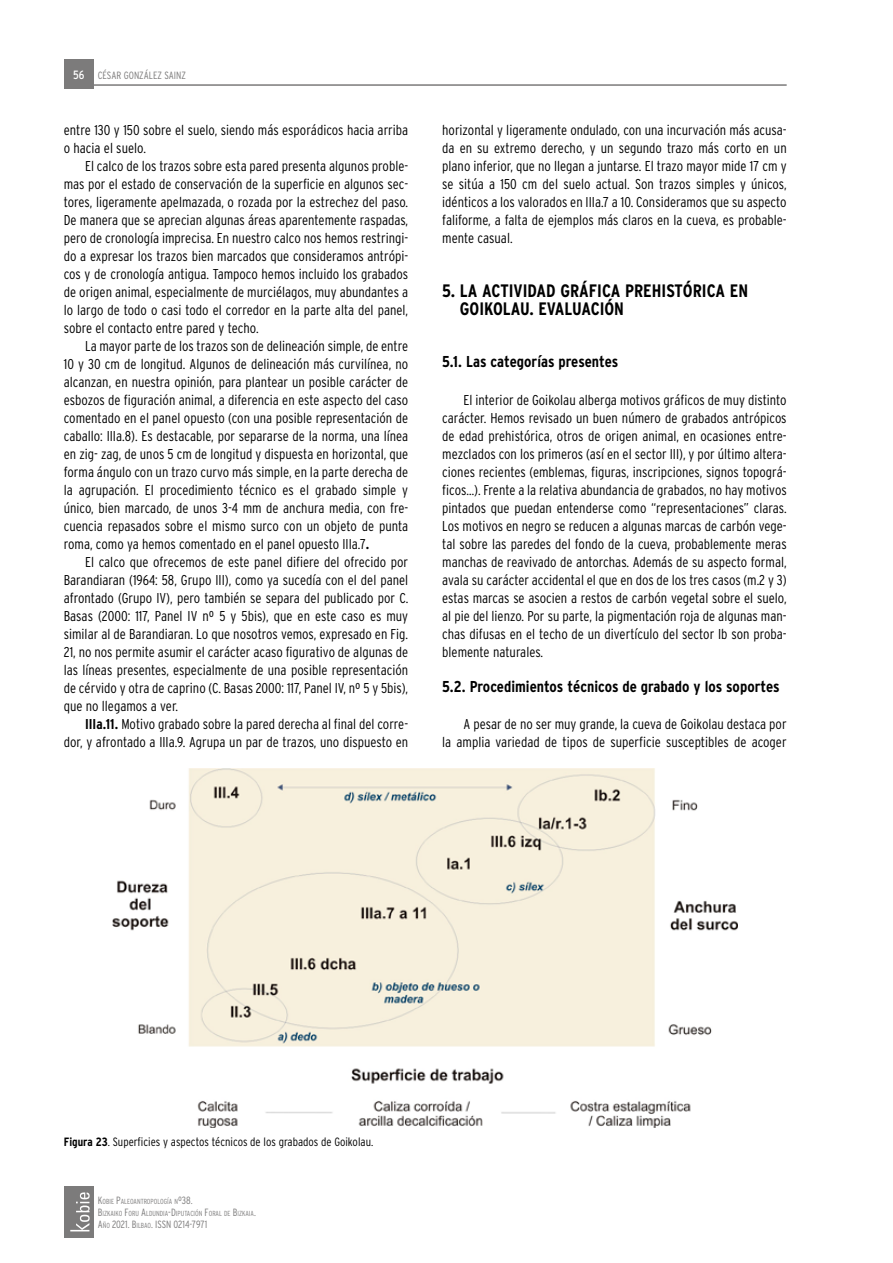
<style>
.page{position:relative;width:893px;height:1263px;background:#fff}
.page>*{position:absolute;margin:0;border:0;box-sizing:border-box;transform-origin:0 0}
.t1{font:700 18px/18px "Interstate Condensed";color:#000}
.t2{font:700 15.75px "Interstate Condensed";color:#000}
.t3{font:300 14.25px/18px "Interstate Condensed";color:#000;text-align:justify}
.t4{font:300 12px "Interstate Condensed";color:#000}
.t5{font:300 10.5px "Interstate Condensed";letter-spacing:-.01em;color:#7c7b7b}
.t6{font:300 10.5px "Interstate Condensed";color:#7c7b7b}
.t7{font:300 7.35px/12px "Interstate Condensed";color:#7c7b7b}
.s1{font-weight:400;font-size:12px;color:#fff}
.s2{font-weight:700}
.s3{font-size:10.5px}
.s4{font-size:7.35px}
</style>
<div class="page">
<div style="left:64px;top:60px;width:30px;height:29px;background:#7c7b7b"></div>
<div style="left:64px;top:1186px;width:30px;height:51px;background:#7c7b7b"></div>
<svg style="left:70px;top:1192px;width:20px;height:39px"></svg>
<hr style="left:94px;top:84px;width:693px;height:2px;background:#7c7b7b">
<img style="left:113px;top:769px;width:625px;height:359px">
<p class="t6" style="left:73px;top:69px;width:114px"><span class="s1">56</span> CÉSAR GONZÁLEZ SAINZ</p>
<p class="t3" style="left:64px;top:121px;width:346px">entre 130 y 150 sobre el suelo, siendo más esporádicos hacia arriba o hacia el suelo.</p>
<p class="t3" style="left:64px;top:157px;width:346px;text-indent:21px">El calco de los trazos sobre esta pared presenta algunos proble&shy;mas por el estado de conservación de la superficie en algunos sec&shy;tores, ligeramente apelmazada, o rozada por la estrechez del paso.<br>De manera que se aprecian algunas áreas aparentemente raspadas, pero de cronología imprecisa. En nuestro calco nos hemos restringi&shy;do a expresar los trazos bien marcados que consideramos antrópi&shy;cos y de cronología antigua. Tampoco hemos incluido los grabados de origen animal, especialmente de murciélagos, muy abundantes a lo largo de todo o casi todo el corredor en la parte alta del panel, sobre el contacto entre pared y techo.</p>
<p class="t3" style="left:64px;top:337px;width:346px;text-indent:21px">La mayor parte de los trazos son de delineación simple, de entre 10 y 30 cm de longitud. Algunos de delineación más curvilínea, no alcanzan, en nuestra opinión, para plantear un posible carácter de esbozos de figuración animal, a diferencia en este aspecto del caso comentado en el panel opuesto (con una posible representación de caballo: IIIa.8). Es destacable, por separarse de la norma, una línea en zig- zag, de unos 5 cm de longitud y dispuesta en horizontal, que forma ángulo con un trazo curvo más simple, en la parte derecha de la agrupación. El procedimiento técnico es el grabado simple y único, bien marcado, de unos 3-4 mm de anchura media, con fre&shy;cuencia repasados sobre el mismo surco con un objeto de punta roma, como ya hemos comentado en el panel opuesto IIIa.7<span class="s2">.</span></p>
<p class="t3" style="left:64px;top:553px;width:346px;text-indent:21px">El calco que ofrecemos de este panel difiere del ofrecido por Barandiaran (1964: 58, Grupo III), como ya sucedía con el del panel afrontado (Grupo IV), pero también se separa del publicado por C.<br>Basas (2000: 117, Panel IV nº 5 y 5bis), que en este caso es muy similar al de Barandiaran. Lo que nosotros vemos, expresado en Fig.<br>21, no nos permite asumir el carácter acaso figurativo de algunas de las líneas presentes, especialmente de una posible representación de cérvido y otra de caprino (C. Basas 2000: 117, Panel IV, nº 5 y 5bis), que no llegamos a ver.</p>
<p class="t3" style="left:64px;top:715px;width:346px;text-align:right"><span class="s2">IIIa.11.</span> Motivo grabado sobre la pared derecha al final del corre&shy;dor, y afrontado a IIIa.9. Agrupa un par de trazos, uno dispuesto en</p>
<p class="t3" style="left:442px;top:121px;width:346px">horizontal y ligeramente ondulado, con una incurvación más acusa&shy;da en su extremo derecho, y un segundo trazo más corto en un plano inferior, que no llegan a juntarse. El trazo mayor mide 17 cm y se sitúa a 150 cm del suelo actual. Son trazos simples y únicos, idénticos a los valorados en IIIa.7 a 10. Consideramos que su aspecto faliforme, a falta de ejemplos más claros en la cueva, es probable&shy;mente casual.</p>
<p class="t1" style="left:460px;top:282px;width:290px;text-indent:-18px">5. LA ACTIVIDAD GRÁFICA PREHISTÓRICA EN<br>GOIKOLAU. EVALUACIÓN</p>
<p class="t2" style="left:442px;top:353px;width:178px">5.1. Las categorías presentes</p>
<p class="t3" style="left:442px;top:391px;width:346px;text-indent:21px">El interior de Goikolau alberga motivos gráficos de muy distinto carácter. Hemos revisado un buen número de grabados antrópicos de edad prehistórica, otros de origen animal, en ocasiones entre&shy;mezclados con los primeros (así en el sector III), y por último altera&shy;ciones recientes (emblemas, figuras, inscripciones, signos topográ&shy;ficos…). Frente a la relativa abundancia de grabados, no hay motivos pintados que puedan entenderse como “representaciones” claras.<br>Los motivos en negro se reducen a algunas marcas de carbón vege&shy;tal sobre las paredes del fondo de la cueva, probablemente meras manchas de reavivado de antorchas. Además de su aspecto formal, avala su carácter accidental el que en dos de los tres casos (m.2 y 3) estas marcas se asocien a restos de carbón vegetal sobre el suelo, al pie del lienzo. Por su parte, la pigmentación roja de algunas man&shy;chas difusas en el techo de un divertículo del sector Ib son proba&shy;blemente naturales.</p>
<p class="t2" style="left:442px;top:678px;width:339px">5.2. Procedimientos técnicos de grabado y los soportes</p>
<p class="t3" style="left:442px;top:715px;width:346px;text-align:right">A pesar de no ser muy grande, la cueva de Goikolau destaca por<br>la amplia variedad de tipos de superficie susceptibles de acoger</p>
<p class="t4" style="left:64px;top:1135px;width:311px"><span class="s2">Figura 23</span>. Superficies y aspectos técnicos de los grabados de Goikolau.</p>
<p class="t7" style="left:98px;top:1196px;width:160px"><span class="s3">K</span>OBIE <span class="s3">P</span>ALEOANTROPOLOGÍA N<span class="s3">º38.<br>B</span>IZKAIKO <span class="s3">F</span>ORU <span class="s3">A</span>LDUNDIA<span class="s3">-D</span>IPUTACIÓN <span class="s3">F</span>ORAL DE <span class="s3">B</span>IZKAIA<span class="s3">.</span></p>
<p class="t5" style="left:98px;top:1219px;width:111px">A<span class="s4">ÑO</span> 2021. B <span class="s4">ILBAO</span>. ISSN 0214-7971</p>
</div>
